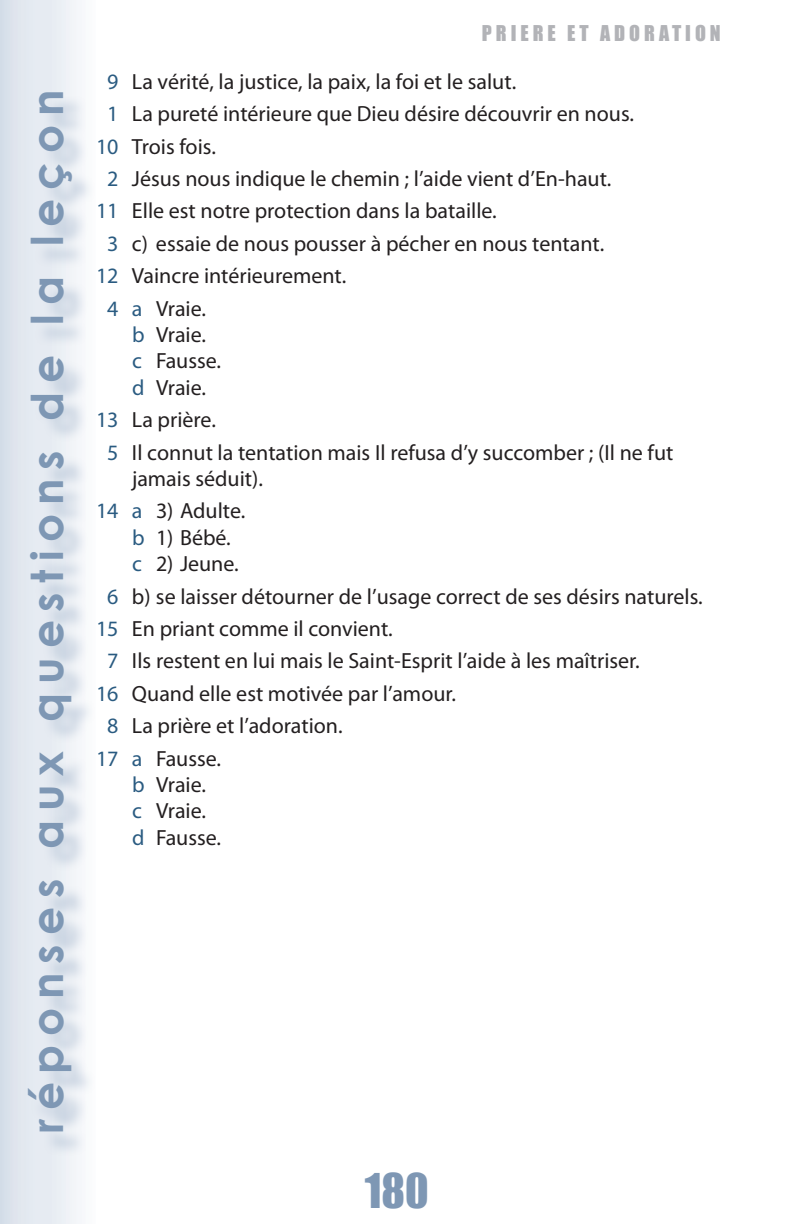
<style>
.page{position:relative;width:792px;height:1224px;background:#fff}
.page>*{position:absolute;margin:0;border:0;box-sizing:border-box;transform-origin:0 0}
.t1{font:700 44px "Century Gothic";letter-spacing:.2em;color:#7e97b4}
.t2{font:44px "Impact";color:#7e97b4}
.s1-Pers_Ex_Ans__all{font:22px/26.4px "Myriad Pro";color:#231f20}
.s1b_-Pers_Ex_Ans__al{font:22px "Myriad Pro";color:#231f20}
.t3{font:20px "Impact";letter-spacing:.2em;color:#b2b3b7}
.s1{color:#2a5b81}
</style>
<div class="page">
<div style="left:0;top:0;width:96px;height:1224px;background:linear-gradient(to right,#d7dfea,#fafbfd)"></div>
<div style="left:30px;top:95px;width:65px;height:1062px;background:#acbcd1;opacity:.75"></div>
<h1 class="t1" style="left:14px;top:1133px;width:1045px;rotate:-90deg">réponses aux questions de la leçon</h1>
<p class="t3" style="left:482px;top:17px;width:240px">PRIERE ET ADORATION</p>
<p class="s1-Pers_Ex_Ans__all" style="left:107px;top:68px;width:411px"><span class="s1">9</span> La vérité, la justice, la paix, la foi et le salut.</p>
<p class="s1-Pers_Ex_Ans__all" style="left:107px;top:100px;width:529px"><span class="s1">1</span> La pureté intérieure que Dieu désire découvrir en nous.</p>
<p class="s1-Pers_Ex_Ans__all" style="left:96px;top:133px;width:121px"><span class="s1">10</span> Trois fois.</p>
<p class="s1-Pers_Ex_Ans__all" style="left:107px;top:165px;width:506px"><span class="s1">2</span> Jésus nous indique le chemin ; l’aide vient d’En-haut.</p>
<p class="s1-Pers_Ex_Ans__all" style="left:96px;top:197px;width:402px"><span class="s1">11</span> Elle est notre protection dans la bataille.</p>
<p class="s1-Pers_Ex_Ans__all" style="left:107px;top:230px;width:499px"><span class="s1">3</span> c) essaie de nous pousser à pécher en nous tentant.</p>
<p class="s1-Pers_Ex_Ans__all" style="left:96px;top:262px;width:252px"><span class="s1">12</span> Vaincre intérieurement.</p>
<p class="s1-Pers_Ex_Ans__all" style="left:107px;top:295px;width:101px"><span class="s1">4 a</span> Vraie.</p>
<p class="s1b_-Pers_Ex_Ans__al" style="left:132px;top:321px;width:76px"><span class="s1">b</span> Vraie.</p>
<p class="s1b_-Pers_Ex_Ans__al" style="left:132px;top:347px;width:91px"><span class="s1">c</span> Fausse.</p>
<p class="s1b_-Pers_Ex_Ans__al" style="left:132px;top:374px;width:76px"><span class="s1">d</span> Vraie.</p>
<p class="s1-Pers_Ex_Ans__all" style="left:96px;top:406px;width:121px"><span class="s1">13</span> La prière.</p>
<p class="s1-Pers_Ex_Ans__all" style="left:132px;top:439px;width:543px;text-indent:-25px"><span class="s1">5</span> Il connut la tentation mais Il refusa d’y succomber ; (Il ne fut jamais séduit).</p>
<p class="s1-Pers_Ex_Ans__all" style="left:96px;top:497px;width:151px"><span class="s1">14 a</span> 3) Adulte.</p>
<p class="s1b_-Pers_Ex_Ans__al" style="left:132px;top:524px;width:100px"><span class="s1">b</span> 1) Bébé.</p>
<p class="s1b_-Pers_Ex_Ans__al" style="left:132px;top:550px;width:108px"><span class="s1">c</span> 2) Jeune.</p>
<p class="s1-Pers_Ex_Ans__all" style="left:107px;top:583px;width:597px"><span class="s1">6</span> b) se laisser détourner de l’usage correct de ses désirs naturels.</p>
<p class="s1-Pers_Ex_Ans__all" style="left:96px;top:615px;width:298px"><span class="s1">15</span> En priant comme il convient.</p>
<p class="s1-Pers_Ex_Ans__all" style="left:107px;top:647px;width:534px"><span class="s1">7</span> Ils restent en lui mais le Saint-Esprit l’aide à les maîtriser.</p>
<p class="s1-Pers_Ex_Ans__all" style="left:96px;top:680px;width:362px"><span class="s1">16</span> Quand elle est motivée par l’amour.</p>
<p class="s1-Pers_Ex_Ans__all" style="left:107px;top:712px;width:237px"><span class="s1">8</span> La prière et l’adoration.</p>
<p class="s1-Pers_Ex_Ans__all" style="left:96px;top:745px;width:127px"><span class="s1">17 a</span> Fausse.</p>
<p class="s1b_-Pers_Ex_Ans__al" style="left:132px;top:771px;width:76px"><span class="s1">b</span> Vraie.</p>
<p class="s1b_-Pers_Ex_Ans__al" style="left:132px;top:797px;width:76px"><span class="s1">c</span> Vraie.</p>
<p class="s1b_-Pers_Ex_Ans__al" style="left:132px;top:824px;width:91px"><span class="s1">d</span> Fausse.</p>
<h1 class="t2" style="left:368px;top:1157px;width:59px">181</h1>
<h1 class="t2" style="left:405px;top:1157px;width:25px">0</h1>
</div>
